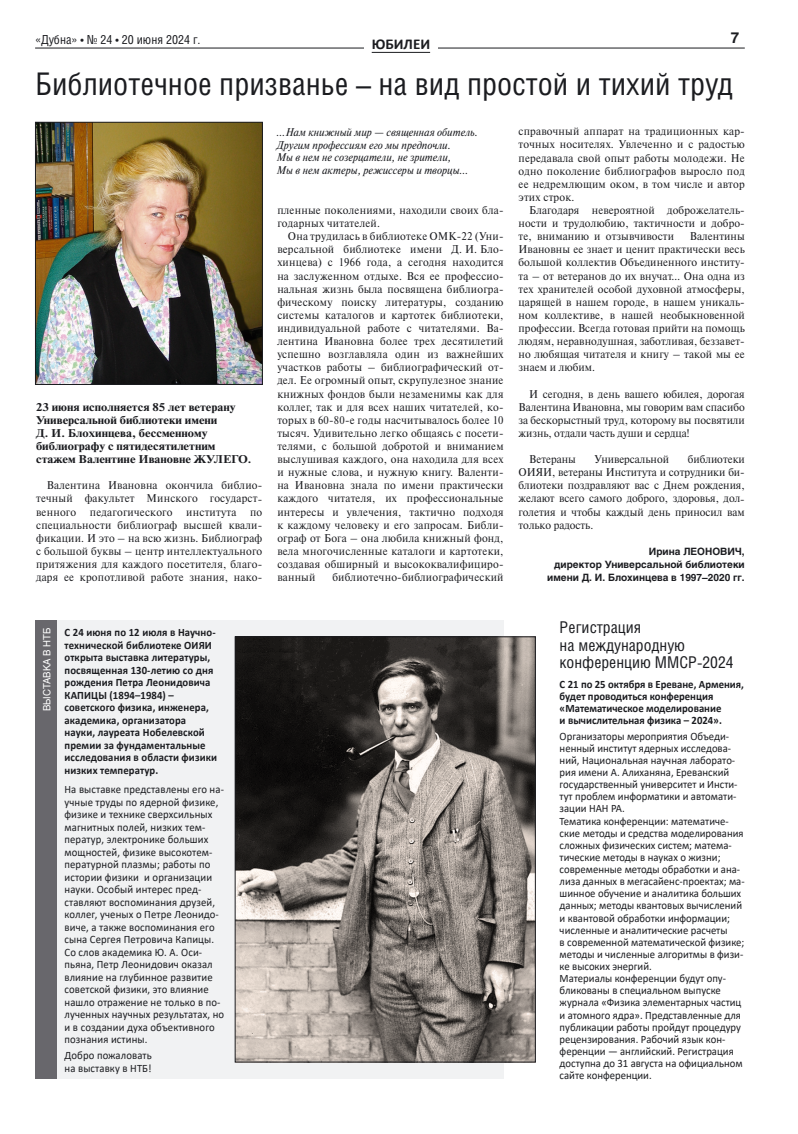
<style>
.page{position:relative;width:798px;height:1134px;background:#fff}
.page>*{position:absolute;margin:0;border:0;box-sizing:border-box;transform-origin:0 0}
.t1{font:31.25px "Helios Cond C";color:#1b1c20}
.t2{font:16.25px/17.5px "Helios Cond C";color:#1b1c20}
.t3{font:700 15px "Calibri";color:#1b1c20}
.t4{font:700 15px "Helios C";color:#1b1c20}
.t5{font:12.5px "Helios Cond C";color:#1b1c20}
.t6{font:11.25px/13.1px "Newton C";letter-spacing:.02em;color:#1b1c20;text-align:justify;scale:.95 1}
.t7{font:11.25px/12.1px "Calibri";color:#1b1c20;scale:.95 1}
.t8{font:700 11.25px/12.5px "Calibri";letter-spacing:.01em;color:#1b1c20;scale:.95 1}
.t9{font:700 11.25px/13.1px "Newton C";color:#1b1c20;scale:1.1 1}
.t10{font:italic 11.25px/12.5px "Newton C";color:#1b1c20;scale:.95 1}
.t11{font:11.25px "Newton C";color:#1b1c20;scale:.95 1}
.t12{font:700 10px/13.1px "Helios C";color:#1b1c20;text-align:right}
.t13{font:10px "Helios C";color:#fff;scale:.95 1}
</style>
<div class="page">
<hr style="left:35px;top:48px;width:709px;height:1px;background:#1b1c20">
<div style="left:364px;top:36px;width:73px;height:15px;background:#fff"></div>
<hr style="left:371px;top:52px;width:59px;height:1px;background:#1b1c20">
<img style="left:37px;top:124px;width:223px;height:258px">
<div style="left:35px;top:122px;width:227px;height:262px;border:1px solid #1b1c20"></div>
<div style="left:57px;top:620px;width:446px;height:459px;background:#f1f2f3"></div>
<div style="left:35px;top:620px;width:22px;height:459px;background:#68676c"></div>
<img style="left:237px;top:639px;width:296px;height:421px">
<div style="left:235px;top:637px;width:300px;height:425px;border:1px solid #1b1c20"></div>
<p class="t5" style="left:35px;top:32px;width:167px">«Дубна» • № 24 • 20 июня 2024 г.</p>
<h3 class="t4" style="left:730px;top:29px;width:10px">7</h3>
<h3 class="t3" style="left:371px;top:33px;width:60px">ЮБИЛЕИ</h3>
<h1 class="t1" style="left:35px;top:65px;width:698px">Библиотечное призванье – на вид простой и тихий труд</h1>
<p class="t9" style="left:36px;top:400px;width:197px">23 июня исполняется 85 лет ветерану Универсальной библиотеки имени<br>Д. И. Блохинцева, бессменному библиографу с пятидесятилетним стажем Валентине Ивановне ЖУЛЕГО.</p>
<p class="t6" style="left:36px;top:479px;width:239px;text-align:left;text-indent:11px">Валентина Ивановна окончила библио&shy;течный факультет Минского государст&shy;венного педагогического института по специальности библиограф высшей квали&shy;фикации. И это – на всю жизнь. Библиограф с большой буквы – центр интеллектуального притяжения для каждого посетителя, благо&shy;даря ее кропотливой работе знания, нако-</p>
<p class="t10" style="left:276px;top:126px;width:213px">…Нам книжный мир — священная обитель.<br>Другим профессиям его мы предпочли.<br>Мы в нем не созерцатели, не зрители,<br>Мы в нем актеры, режиссеры и творцы…</p>
<p class="t6" style="left:277px;top:204px;width:239px">пленные поколениями, находили своих бла&shy;годарных читателей.</p>
<p class="t6" style="left:277px;top:230px;width:239px;text-indent:11px">Она трудилась в библиотеке ОМК‑22 (Уни&shy;версальной библиотеке имени Д. И. Бло&shy;хинцева) с 1966 года, а сегодня находится на заслуженном отдыхе. Вся ее профессио&shy;нальная жизнь была посвящена библиогра&shy;фическому поиску литературы, созданию системы каталогов и картотек библиотеки, индивидуальной работе с читателями. Ва&shy;лентина Ивановна более трех десятилетий успешно возглавляла один из важнейших участков работы – библиографический от&shy;дел. Ее огромный опыт, скрупулезное знание книжных фондов были незаменимы как для коллег, так и для всех наших читателей, ко&shy;торых в 60-80-е годы насчитывалось более 10 тысяч. Удивительно легко общаясь с посети&shy;телями, с большой добротой и вниманием выслушивая каждого, она находила для всех и нужные слова, и нужную книгу. Валенти&shy;на Ивановна знала по имени практически каждого читателя, их профессиональные интересы и увлечения, тактично подходя к каждому человеку и его запросам. Библи&shy;ограф от Бога – она любила книжный фонд, вела многочисленные каталоги и картотеки, создавая обширный и высококвалифициро&shy;ванный</p>
<p class="t6" style="left:332px;top:571px;width:181px">библиотечно-библиографический</p>
<p class="t6" style="left:518px;top:125px;width:239px">справочный аппарат на традиционных кар&shy;точных носителях. Увлеченно и с радостью передавала свой опыт работы молодежи. Не одно поколение библиографов выросло под ее недремлющим оком, в том числе и автор этих строк.</p>
<p class="t6" style="left:518px;top:204px;width:239px;text-indent:11px">Благодаря невероятной доброжелатель&shy;ности и трудолюбию, тактичности и добро&shy;те, вниманию и отзывчивости</p>
<p class="t6" style="left:518px;top:230px;width:239px;text-indent:171px">Валентины Ивановны ее знает и ценит практически весь большой коллектив Объединенного институ&shy;та – от ветеранов до их внучат… Она одна из тех хранителей особой духовной атмосферы, царящей в нашем городе, в нашем уникаль&shy;ном коллективе, в нашей необыкновенной профессии. Всегда готовая прийти на помощь людям, неравнодушная, заботливая, беззавет&shy;но любящая читателя и книгу – такой мы ее знаем и любим.</p>
<p class="t6" style="left:518px;top:387px;width:239px;text-indent:11px">И сегодня, в день вашего юбилея, дорогая Валентина Ивановна, мы говорим вам спасибо за бескорыстный труд, которому вы посвятили жизнь, отдали часть души и сердца!</p>
<p class="t11" style="left:529px;top:453px;width:50px">Ветераны</p>
<p class="t11" style="left:594px;top:453px;width:80px">Универсальной</p>
<p class="t6" style="left:518px;top:453px;width:239px;text-indent:169px">библиотеки ОИЯИ, ветераны Института и сотрудники би&shy;блиотеки поздравляют вас с Днем рождения, желают всего самого доброго, здоровья, дол&shy;голетия и чтобы каждый день приносил вам только радость.</p>
<p class="t12" style="left:547px;top:545px;width:199px">Ирина ЛЕОНОВИЧ,<br>директор Универсальной библиотеки имени Д. И. Блохинцева в 1997–2020 гг.</p>
<p class="t13" style="left:41px;top:711px;width:89px;rotate:-90deg">ВЫСТАВКА В НТБ</p>
<p class="t8" style="left:64px;top:626px;width:162px">С 24 июня по 12 июля в Научно&shy;технической библиотеке ОИЯИ открыта выставка литературы, посвященная 130-летию со дня рождения Петра Леонидовича<br>КАПИЦЫ (1894–1984) – советского физика, инженера, академика, организатора науки, лауреата Нобелевской премии за фундаментальные исследования в области физики низких температур.</p>
<p class="t7" style="left:64px;top:783px;width:169px;line-height:12.5px">На выставке представлены его на&shy;учные труды по ядерной физике, физике и технике сверхсильных магнитных полей, низких тем&shy;ператур, электронике больших мощностей, физике высокотем&shy;пературной плазмы; работы по истории физики и организации науки. Особый интерес пред&shy;ставляют воспоминания друзей, коллег, ученых о Петре Леонидо&shy;виче, а также воспоминания его сына Сергея Петровича Капицы.<br>Со слов академика Ю. А. Оси&shy;пьяна, Петр Леонидович оказал влияние на глубинное развитие советской физики, это влияние нашло отражение не только в по&shy;лученных научных результатах, но и в создании духа объективного познания истины.</p>
<p class="t7" style="left:64px;top:1049px;width:93px;line-height:12.5px">Добро пожаловать на выставку в НТБ!</p>
<h2 class="t2" style="left:559px;top:618px;width:175px">Регистрация<br>на международную конференцию MMCP-2024</h2>
<p class="t8" style="left:559px;top:678px;width:195px;line-height:12.1px">С 21 по 25 октября в Ереване, Армения, будет проводиться конференция «Математическое моделирование<br>и вычислительная физика – 2024».</p>
<p class="t7" style="left:559px;top:730px;width:196px">Организаторы мероприятия Объеди&shy;ненный институт ядерных исследова&shy;ний, Национальная научная лаборато&shy;рия имени А. Алиханяна, Ереванский государственный университет и Инсти&shy;тут проблем информатики и автомати&shy;зации НАН РА.<br>Тематика конференции: математиче&shy;ские методы и средства моделирования сложных физических систем; матема&shy;тические методы в науках о жизни; современные методы обработки и ана&shy;лиза данных в мегасайенс-проектах; ма&shy;шинное обучение и аналитика больших данных; методы квантовых вычислений и квантовой обработки информации; численные и аналитические расчеты<br>в современной математической физике; методы и численные алгоритмы в физи&shy;ке высоких энергий.<br>Материалы конференции будут опу&shy;бликованы в специальном выпуске журнала «Физика элементарных частиц и атомного ядра». Представленные для публикации работы пройдут процедуру рецензирования. Рабочий язык кон&shy;ференции — английский. Регистрация доступна до 31 августа на официальном сайте конференции.</p>
</div>
